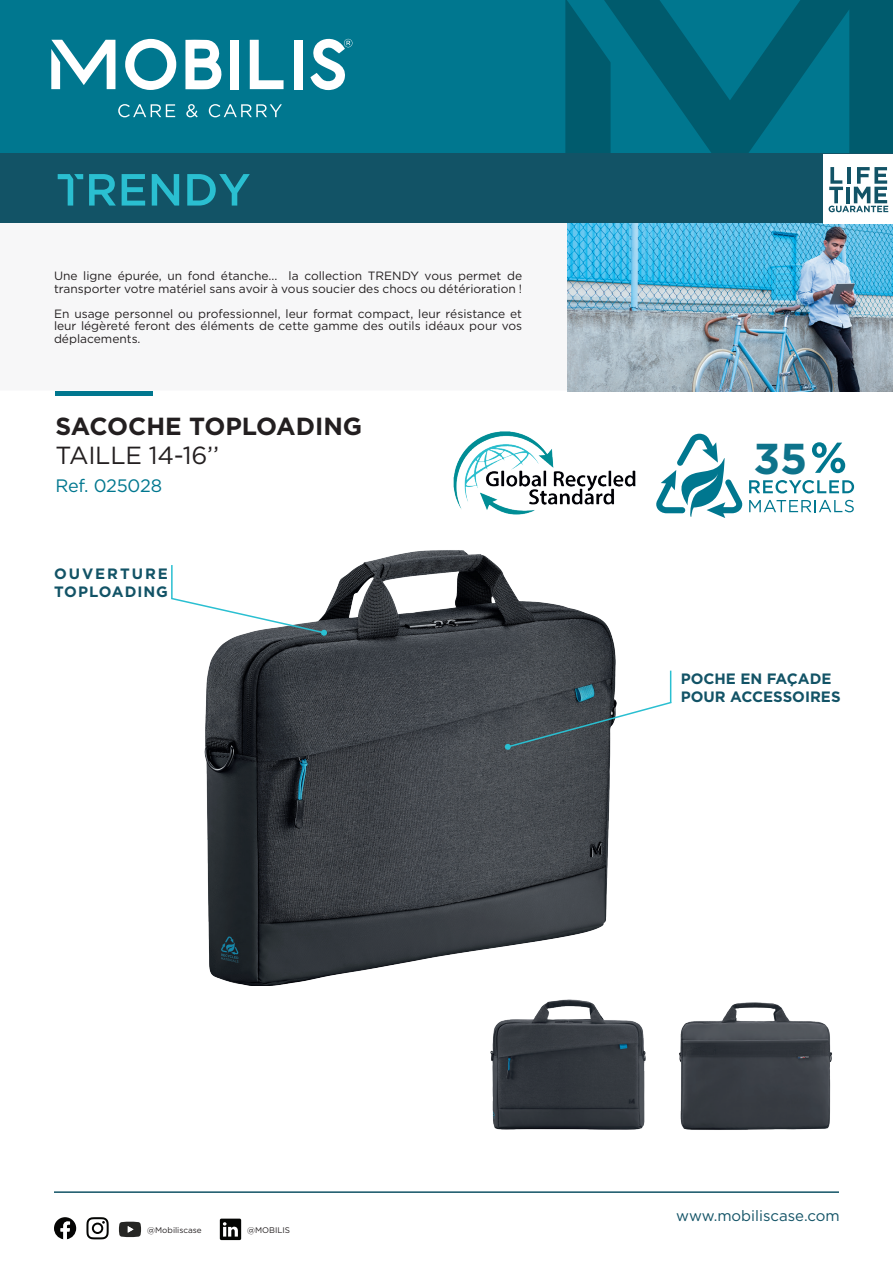
<style>
.page{position:relative;width:893px;height:1263px;background:#fff}
.page>*{position:absolute;margin:0;border:0;box-sizing:border-box;transform-origin:0 0}
.t1{font:700 43.2px "Gotham";color:#0e738b}
.t2{font:700 24.75px "Gotham";color:#231f20}
.t3{font:24.75px "Gotham";letter-spacing:-.01em;color:#231f20}
.t4{font:18px "Gotham";letter-spacing:-.01em;color:#00778f}
.t5{font:700 15px/18px "Gotham";color:#125366}
.t6{font:15px "Gotham";color:#125366}
.t7{font:700 15px/18px "Gotham";letter-spacing:.065em;color:#125366}
.t8{font:12px/12.6px "Gotham";color:#231f20}
.t9{font:8.1px "Gotham";color:#231f20}
</style>
<div class="page">
<div style="left:0;top:0;width:893px;height:222px;background:#00778f"></div>
<hr style="left:55px;top:391px;width:98px;height:4px;background:#00778f">
<img style="left:567px;top:222px;width:326px;height:169px">
<svg style="left:185px;top:40px;width:37px;height:49px"></svg>
<svg style="left:125px;top:39px;width:51px;height:51px"></svg>
<svg style="left:250px;top:40px;width:34px;height:49px"></svg>
<div style="left:231px;top:40px;width:8px;height:49px;background:#fff"></div>
<div style="left:294px;top:40px;width:9px;height:49px;background:#fff"></div>
<svg style="left:51px;top:40px;width:64px;height:49px"></svg>
<svg style="left:118px;top:104px;width:57px;height:13px"></svg>
<svg style="left:186px;top:104px;width:12px;height:13px"></svg>
<svg style="left:209px;top:104px;width:73px;height:13px"></svg>
<svg style="left:310px;top:39px;width:42px;height:51px"></svg>
<svg style="left:611px;top:0;width:282px;height:153px"></svg>
<svg style="left:565px;top:0;width:46px;height:153px"></svg>
<div style="left:0;top:153px;width:893px;height:69px;background:#125366"></div>
<svg style="left:89px;top:174px;width:27px;height:32px"></svg>
<svg style="left:122px;top:174px;width:23px;height:32px"></svg>
<svg style="left:152px;top:174px;width:27px;height:32px"></svg>
<svg style="left:187px;top:174px;width:63px;height:32px"></svg>
<svg style="left:58px;top:174px;width:25px;height:32px"></svg>
<img style="left:490px;top:999px;width:156px;height:131px">
<img style="left:679px;top:1002px;width:153px;height:128px">
<img style="left:204px;top:550px;width:412px;height:436px">
<hr style="left:670px;top:671px;width:1px;height:32px;background:#2abfd1">
<svg style="left:505px;top:700px;width:167px;height:50px"></svg>
<svg style="left:171px;top:597px;width:156px;height:39px"></svg>
<hr style="left:171px;top:565px;width:2px;height:34px;background:#2abfd1">
<img style="left:453px;top:431px;width:183px;height:84px">
<svg style="left:812px;top:442px;width:33px;height:31px"></svg>
<svg style="left:749px;top:480px;width:105px;height:13px"></svg>
<svg style="left:749px;top:500px;width:105px;height:12px"></svg>
<svg style="left:656px;top:434px;width:87px;height:84px"></svg>
<svg style="left:220px;top:1218px;width:21px;height:22px"></svg>
<svg style="left:54px;top:1217px;width:22px;height:22px"></svg>
<svg style="left:86px;top:1217px;width:23px;height:22px"></svg>
<svg style="left:119px;top:1222px;width:22px;height:15px"></svg>
<hr style="left:54px;top:1191px;width:785px;height:2px;background:#125366">
<div style="left:824px;top:154px;width:69px;height:69px;background:#fff"></div>
<svg style="left:829px;top:167px;width:59px;height:45px"></svg>
<p class="t8" style="left:54px;top:269px;width:470px">Une ligne épurée, un fond étanche... la collection TRENDY vous permet de transporter votre matériel sans avoir à vous soucier des chocs ou détérioration !</p>
<p class="t8" style="left:54px;top:307px;width:470px;text-align:justify">En usage personnel ou professionnel, leur format compact, leur résistance et leur légèreté feront des éléments de cette gamme des outils idéaux pour vos déplacements.</p>
<h2 class="t2" style="left:56px;top:409px;width:308px">SACOCHE TOPLOADING</h2>
<h2 class="t3" style="left:56px;top:440px;width:165px">TAILLE 14-16’’</h2>
<h3 class="t4" style="left:56px;top:474px;width:108px">Ref. 025028</h3>
<p class="t7" style="left:54px;top:564px;width:116px">OUVERTURE<br>TOPLOADING</p>
<h1 class="t1" style="left:753px;top:430px;width:56px">35</h1>
<p class="t5" style="left:681px;top:670px;width:161px">POCHE EN FAÇADE<br>POUR ACCESSOIRES</p>
<p class="t9" style="left:147px;top:1224px;width:56px">@Mobiliscase</p>
<p class="t9" style="left:247px;top:1224px;width:44px">@MOBILIS</p>
<p class="t6" style="left:676px;top:1206px;width:165px">www.mobiliscase.com</p>
</div>
